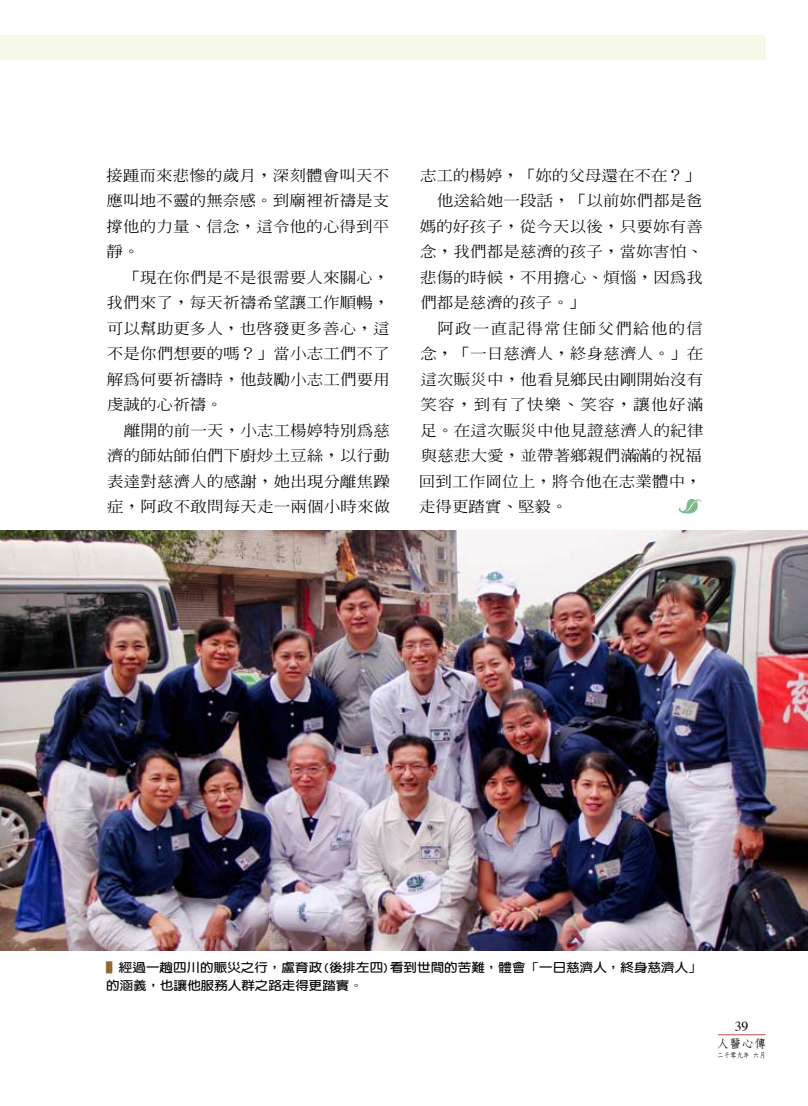
<style>
.page{position:relative;width:808px;height:1106px;background:#fff}
.page>*{position:absolute;margin:0;border:0;box-sizing:border-box;transform-origin:0 0}
.t1{font:500 14.85px/25.5px "Inn Ming";letter-spacing:.01em;color:#000;text-align:justify;scale:1.11 1}
.t2{font:500 14.85px "Inn Ming";letter-spacing:.075em;color:#000;scale:1.11 1}
.t3{font:500 14.85px "Inn Ming";letter-spacing:.08em;color:#000;scale:1.11 1}
.t4{font:13.65px "Times";color:#000}
.t5{font:700 12.15px/18px "Yen Round";letter-spacing:.005em;color:#000;scale:1.11 1}
.t6{font:700 11.7px "Nan Sung";color:#000;scale:1.05 1}
.t7{font:700 7.2px "Nan Sung";color:#000;scale:.9 1}
.s1{color:#946535}
</style>
<div class="page">
<hr style="left:718px;top:1034px;width:47px;height:1px;background:#bf575b">
<div style="left:0;top:35px;width:765px;height:24px;background:#f4f9ea"></div>
<svg style="left:679px;top:499px;width:23px;height:14px"></svg>
<img style="left:0;top:530px;width:808px;height:420px">
<p class="t1" style="left:106px;top:162px;width:257px">接踵而來悲慘的歲月，深刻體會叫天不應叫地不靈的無奈感。到廟裡祈禱是支撐他的力量、信念，這令他的心得到平靜。</p>
<p class="t1" style="left:107px;top:264px;width:257px;text-indent:17px">「現在你們是不是很需要人來關心，我們來了，每天祈禱希望讓工作順暢，可以幫助更多人，也啟發更多善心，這不是你們想要的嗎？」當小志工們不了解為何要祈禱時，他鼓勵小志工們要用虔誠的心祈禱。</p>
<p class="t1" style="left:107px;top:417px;width:257px;text-indent:17px">離開的前一天，小志工楊婷特別為慈濟的師姑師伯們下廚炒土豆絲，以行動表達對慈濟人的感謝，她出現分離焦躁症，阿政不敢問每天走一兩個小時來做</p>
<p class="t1" style="left:420px;top:162px;width:254px">志工的楊婷，「妳的父母還在不在？」</p>
<p class="t1" style="left:437px;top:188px;width:241px">他送給她一段話，「以前妳們都是爸</p>
<p class="t1" style="left:420px;top:213px;width:256px">媽的好孩子，從今天以後，只要妳有善</p>
<p class="t1" style="left:420px;top:239px;width:256px">念，我們都是慈濟的孩子，當妳害怕、</p>
<p class="t1" style="left:420px;top:264px;width:256px">悲傷的時候，不用擔心、煩惱，因為我</p>
<p class="t1" style="left:420px;top:290px;width:150px">們都是慈濟的孩子。」</p>
<p class="t3" style="left:437px;top:321px;width:241px">阿政一直記得常住師父們給他的信</p>
<p class="t1" style="left:420px;top:341px;width:256px">念，「一日慈濟人，終身慈濟人。」在</p>
<p class="t1" style="left:420px;top:366px;width:256px">這次賑災中，他看見鄉民由剛開始沒有</p>
<p class="t2" style="left:421px;top:397px;width:256px">笑容，到有了快樂、笑容，讓他好滿</p>
<p class="t1" style="left:421px;top:417px;width:256px">足。在這次賑災中他見證慈濟人的紀律</p>
<p class="t1" style="left:421px;top:443px;width:255px">與慈悲大愛，並帶著鄉親們滿滿的祝福</p>
<p class="t1" style="left:419px;top:468px;width:256px">回到工作岡位上，將令他在志業體中，</p>
<p class="t1" style="left:419px;top:494px;width:135px">走得更踏實、堅毅。</p>
<p class="t5" style="left:106px;top:958px;width:538px"><span class="s1">▌</span>經過一趟四川的賑災之行，盧育政(後排左四)看到世間的苦難，體會「一日慈濟人，終身慈濟人」的涵義，也讓他服務人群之路走得更踏實。</p>
<p class="t4" style="left:735px;top:1013px;width:15px">39</p>
<p class="t6" style="left:717px;top:1037px;width:49px">人醫心傳</p>
<p class="t7" style="left:717px;top:1051px;width:56px">二千零九年 六月</p>
</div>
